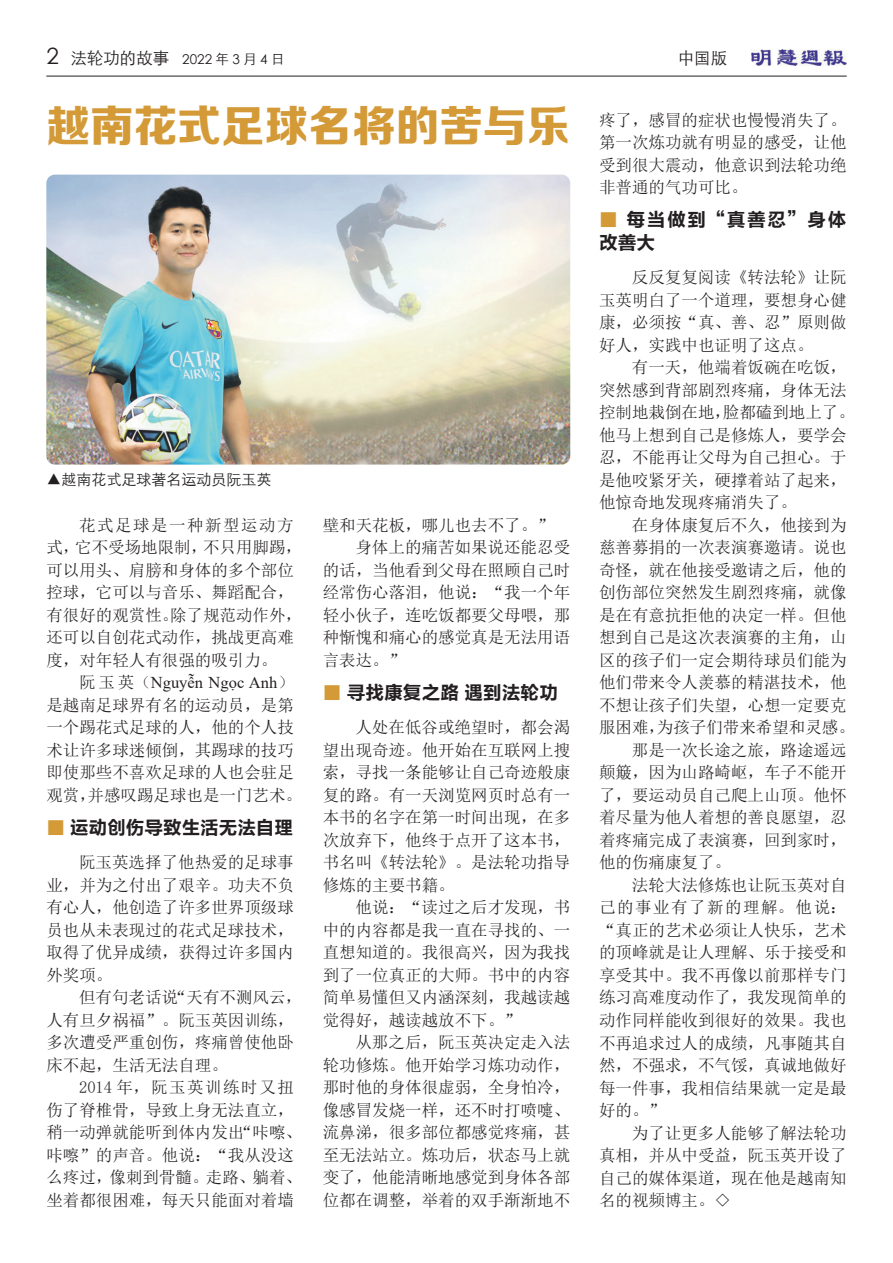
<style>
.page{position:relative;width:893px;height:1263px;background:#fff}
.page>*{position:absolute;margin:0;border:0;box-sizing:border-box;transform-origin:0 0}
.t1{font:43.5px "FZZDHJW GB1 0";letter-spacing:.005em;color:#d39a37}
.t2{font:18.75px "FZLTCHK GBK1 0";color:#231f20}
.t3{font:18.75px/22.5px "FZLTCHK GBK1 0";letter-spacing:.09em;color:#231f20}
.t4{font:16.5px/22.5px "Sim Sun";color:#231f20;text-align:justify}
.t5{font:16.5px "Times New Roman";color:#231f20}
.t6{font:16.5px "Sim Sun";letter-spacing:.09em;color:#231f20}
.t7{font:16.5px "ST Xihei";color:#231f20}
.t8{font:15px "ST Xihei";color:#231f20}
.t9{font:13.5px "ST Xihei";color:#231f20}
.s1{font-size:22.5px}
.s2{font-size:16.5px}
.s3{color:#d39a37}
.s4{font-family:"Sim Sun"}
</style>
<div class="page">
<img style="left:751px;top:49px;width:96px;height:17px">
<hr style="left:46px;top:76px;width:801px;height:1px;background:#231f20">
<img style="left:46px;top:175px;width:524px;height:290px">
<p class="t9" style="left:46px;top:49px;width:240px"><span class="s1">2</span> <span class="s2">法轮功的故事</span> 2022 年 3 月 4 日</p>
<p class="t7" style="left:678px;top:45px;width:51px">中国版</p>
<h1 class="t1" style="left:46px;top:102px;width:525px">越南花式足球名将的苦与乐</h1>
<p class="t4" style="left:599px;top:108px;width:249px">疼了，感冒的症状也慢慢消失了。第一次炼功就有明显的感受，让他受到很大震动，他意识到法轮功绝非普通的气功可比。</p>
<p class="t3" style="left:599px;top:209px;width:249px"><span class="s3">■</span> 每当做到“真善忍”身体改善大</p>
<p class="t4" style="left:599px;top:266px;width:249px;text-indent:33px">反反复复阅读《转法轮》让阮玉英明白了一个道理，要想身心健康，必须按“真、善、忍”原则做好人，实践中也证明了这点。</p>
<p class="t4" style="left:599px;top:356px;width:257px;text-align:left;text-indent:33px">有一天，他端着饭碗在吃饭，突然感到背部剧烈疼痛，身体无法控制地栽倒在地，脸都磕到地上了。他马上想到自己是修炼人，要学会忍，不能再让父母为自己担心。于是他咬紧牙关，硬撑着站了起来，他惊奇地发现疼痛消失了。</p>
<p class="t4" style="left:632px;top:514px;width:216px">在身体康复后不久，他接到为</p>
<p class="t4" style="left:599px;top:536px;width:249px">慈善募捐的一次表演赛邀请。说也</p>
<p class="t4" style="left:599px;top:559px;width:249px">奇怪，就在他接受邀请之后，他的</p>
<p class="t4" style="left:599px;top:581px;width:249px">创伤部位突然发生剧烈疼痛，就像</p>
<p class="t4" style="left:599px;top:604px;width:249px">是在有意抗拒他的决定一样。但他</p>
<p class="t4" style="left:599px;top:626px;width:249px">想到自己是这次表演赛的主角，山</p>
<p class="t4" style="left:599px;top:649px;width:249px">区的孩子们一定会期待球员们能为</p>
<p class="t4" style="left:599px;top:671px;width:249px">他们带来令人羡慕的精湛技术，他</p>
<p class="t4" style="left:599px;top:694px;width:249px">不想让孩子们失望，心想一定要克</p>
<p class="t4" style="left:599px;top:716px;width:257px">服困难，为孩子们带来希望和灵感。</p>
<p class="t4" style="left:632px;top:739px;width:216px">那是一次长途之旅，路途遥远</p>
<p class="t4" style="left:599px;top:761px;width:249px">颠簸，因为山路崎岖，车子不能开</p>
<p class="t4" style="left:599px;top:784px;width:249px">了，要运动员自己爬上山顶。他怀</p>
<p class="t4" style="left:599px;top:806px;width:249px">着尽量为他人着想的善良愿望，忍</p>
<p class="t4" style="left:599px;top:829px;width:249px">着疼痛完成了表演赛，回到家时，</p>
<p class="t4" style="left:599px;top:851px;width:133px">他的伤痛康复了。</p>
<p class="t4" style="left:632px;top:874px;width:216px">法轮大法修炼也让阮玉英对自</p>
<p class="t6" style="left:599px;top:899px;width:249px">己的事业有了新的理解。他说：</p>
<p class="t4" style="left:599px;top:919px;width:249px">“真正的艺术必须让人快乐，艺术</p>
<p class="t4" style="left:599px;top:941px;width:249px">的顶峰就是让人理解、乐于接受和</p>
<p class="t4" style="left:599px;top:964px;width:249px">享受其中。我不再像以前那样专门</p>
<p class="t4" style="left:599px;top:986px;width:249px">练习高难度动作了，我发现简单的</p>
<p class="t4" style="left:599px;top:1009px;width:249px">动作同样能收到很好的效果。我也</p>
<p class="t4" style="left:599px;top:1031px;width:249px">不再追求过人的成绩，凡事随其自</p>
<p class="t4" style="left:599px;top:1054px;width:249px">然，不强求，不气馁，真诚地做好</p>
<p class="t4" style="left:599px;top:1076px;width:249px">每一件事，我相信结果就一定是最</p>
<p class="t4" style="left:599px;top:1099px;width:67px">好的。”</p>
<p class="t4" style="left:632px;top:1121px;width:216px">为了让更多人能够了解法轮功</p>
<p class="t4" style="left:599px;top:1144px;width:249px">真相，并从中受益，阮玉英开设了</p>
<p class="t4" style="left:599px;top:1166px;width:249px">自己的媒体渠道，现在他是越南知</p>
<p class="t4" style="left:599px;top:1189px;width:133px">名的视频博主。◇</p>
<p class="t8" style="left:46px;top:468px;width:226px">▲越南花式足球著名运动员阮玉英</p>
<p class="t4" style="left:46px;top:513px;width:257px;text-align:left;text-indent:33px">花式足球是一种新型运动方式，它不受场地限制，不只用脚踢，可以用头、肩膀和身体的多个部位控球，它可以与音乐、舞蹈配合，有很好的观赏性。除了规范动作外，还可以自创花式动作，挑战更高难度，对年轻人有很强的吸引力。</p>
<p class="t5" style="left:79px;top:671px;width:216px"><span class="s4">阮玉英（</span>Nguyễn Ngọc Anh<span class="s4">）</span></p>
<p class="t4" style="left:46px;top:694px;width:257px;text-align:left">是越南足球界有名的运动员，是第一个踢花式足球的人，他的个人技术让许多球迷倾倒，其踢球的技巧即使那些不喜欢足球的人也会驻足观赏，并感叹踢足球也是一门艺术。</p>
<p class="t2" style="left:46px;top:817px;width:248px"><span class="s3">■</span> 运动创伤导致生活无法自理</p>
<p class="t4" style="left:46px;top:851px;width:249px;text-indent:33px">阮玉英选择了他热爱的足球事业，并为之付出了艰辛。功夫不负有心人，他创造了许多世界顶级球员也从未表现过的花式足球技术，取得了优异成绩，获得过许多国内外奖项。</p>
<p class="t4" style="left:46px;top:986px;width:257px;text-align:left;text-indent:33px">但有句老话说“天有不测风云，人有旦夕祸福”。阮玉英因训练，多次遭受严重创伤，疼痛曾使他卧床不起，生活无法自理。</p>
<p class="t4" style="left:46px;top:1076px;width:257px;text-align:left;text-indent:33px">2014 年，阮玉英训练时又扭伤了脊椎骨，导致上身无法直立，稍一动弹就能听到体内发出“咔嚓、咔嚓”的声音。他说：“我从没这么疼过，像刺到骨髓。走路、躺着、坐着都很困难，每天只能面对着墙</p>
<p class="t4" style="left:323px;top:514px;width:232px">壁和天花板，哪儿也去不了。”</p>
<p class="t4" style="left:355px;top:536px;width:216px">身体上的痛苦如果说还能忍受</p>
<p class="t4" style="left:323px;top:559px;width:249px">的话，当他看到父母在照顾自己时</p>
<p class="t4" style="left:323px;top:581px;width:249px">经常伤心落泪，他说：“我一个年</p>
<p class="t4" style="left:323px;top:604px;width:249px">轻小伙子，连吃饭都要父母喂，那</p>
<p class="t4" style="left:323px;top:626px;width:249px">种惭愧和痛心的感觉真是无法用语</p>
<p class="t4" style="left:323px;top:649px;width:84px">言表达。”</p>
<p class="t2" style="left:323px;top:682px;width:237px"><span class="s3">■</span> 寻找康复之路 遇到法轮功</p>
<p class="t4" style="left:323px;top:716px;width:249px;text-indent:33px">人处在低谷或绝望时，都会渴望出现奇迹。他开始在互联网上搜索，寻找一条能够让自己奇迹般康复的路。有一天浏览网页时总有一本书的名字在第一时间出现，在多次放弃下，他终于点开了这本书，书名叫《转法轮》。是法轮功指导修炼的主要书籍。</p>
<p class="t4" style="left:323px;top:896px;width:249px;text-indent:33px">他说：“读过之后才发现，书中的内容都是我一直在寻找的、一直想知道的。我很高兴，因为我找到了一位真正的大师。书中的内容简单易懂但又内涵深刻，我越读越觉得好，越读越放不下。”</p>
<p class="t4" style="left:323px;top:1031px;width:249px;text-indent:33px">从那之后，阮玉英决定走入法轮功修炼。他开始学习炼功动作，那时他的身体很虚弱，全身怕冷，像感冒发烧一样，还不时打喷嚏、流鼻涕，很多部位都感觉疼痛，甚至无法站立。炼功后，状态马上就变了，他能清晰地感觉到身体各部位都在调整，举着的双手渐渐地不</p>
</div>
